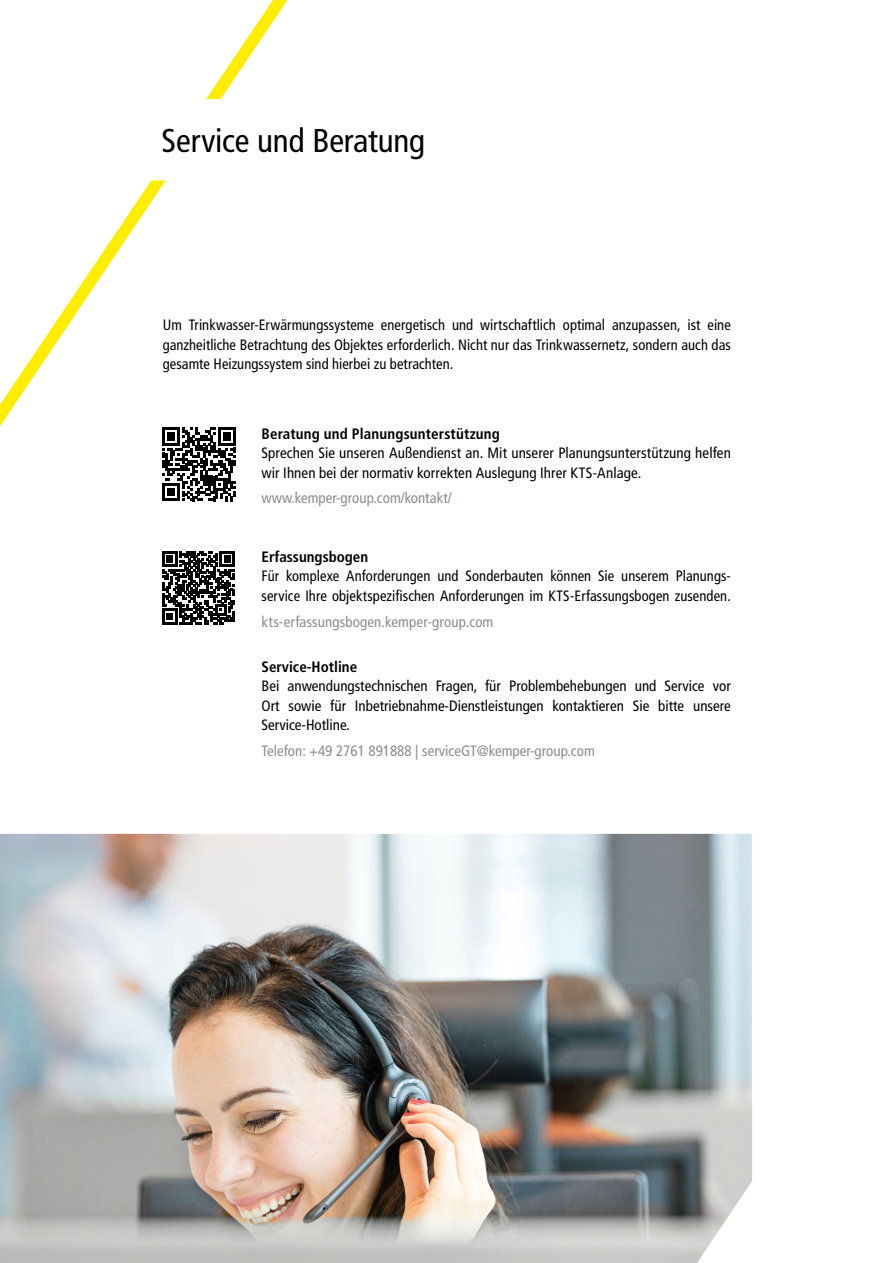
<style>
.page{position:relative;width:893px;height:1263px;background:#fff}
.page>*{position:absolute;margin:0;border:0;box-sizing:border-box;transform-origin:0 0}
.t1{font:condensed 33px "Frutiger LT Com";letter-spacing:-.005em;color:#000}
.Fließtext{font:condensed 15px/19.5px "Frutiger LT Com";letter-spacing:.005em;color:#000;text-align:justify}
.Fließtext-2{font:condensed 15px "Frutiger LT Com";color:#878e91}
.Fließtext-3{font:700 condensed 15px "Frutiger LT Com";letter-spacing:.005em;color:#000}
</style>
<div class="page">
<img style="left:0;top:834px;width:752px;height:429px">
<svg style="left:162px;top:551px;width:73px;height:73px"></svg>
<svg style="left:162px;top:428px;width:74px;height:73px"></svg>
<svg style="left:206px;top:0;width:82px;height:100px"></svg>
<svg style="left:0;top:180px;width:180px;height:297px"></svg>
<p class="t1" style="left:162px;top:120px;width:265px">Service und Beratung</p>
<p class="Fließtext" style="left:163px;top:315px;width:570px">Um Trinkwasser-Erwärmungssysteme energetisch und wirtschaftlich optimal anzupassen, ist eine ganzheitliche Betrachtung des Objektes erforderlich. Nicht nur das Trinkwassernetz, sondern auch das gesamte Heizungssystem sind hierbei zu betrachten.</p>
<p class="Fließtext-3" style="left:262px;top:425px;width:240px">Beratung und Planungsunterstützung</p>
<p class="Fließtext" style="left:262px;top:443px;width:471px">Sprechen Sie unseren Außendienst an. Mit unserer Planungsunterstützung helfen wir Ihnen bei der normativ korrekten Auslegung Ihrer KTS-Anlage.</p>
<p class="Fließtext-2" style="left:262px;top:489px;width:192px">www.kemper-group.com/kontakt/</p>
<p class="Fließtext-3" style="left:262px;top:548px;width:108px">Erfassungsbogen</p>
<p class="Fließtext" style="left:262px;top:566px;width:471px">Für komplexe Anforderungen und Sonderbauten können Sie unserem Planungs&shy;service Ihre objektspezifischen Anforderungen im KTS-Erfassungsbogen zusenden.</p>
<p class="Fließtext-2" style="left:262px;top:612px;width:233px">kts-erfassungsbogen.kemper-group.com</p>
<p class="Fließtext-3" style="left:262px;top:657px;width:97px">Service-Hotline</p>
<p class="Fließtext" style="left:262px;top:676px;width:471px">Bei anwendungstechnischen Fragen, für Problembehebungen und Service vor Ort sowie für Inbetriebnahme-Dienstleistungen kontaktieren Sie bitte unsere Service-Hotline.</p>
<p class="Fließtext-2" style="left:262px;top:741px;width:335px">Telefon: +49 2761 891888 | serviceGT@kemper-group.com</p>
</div>
